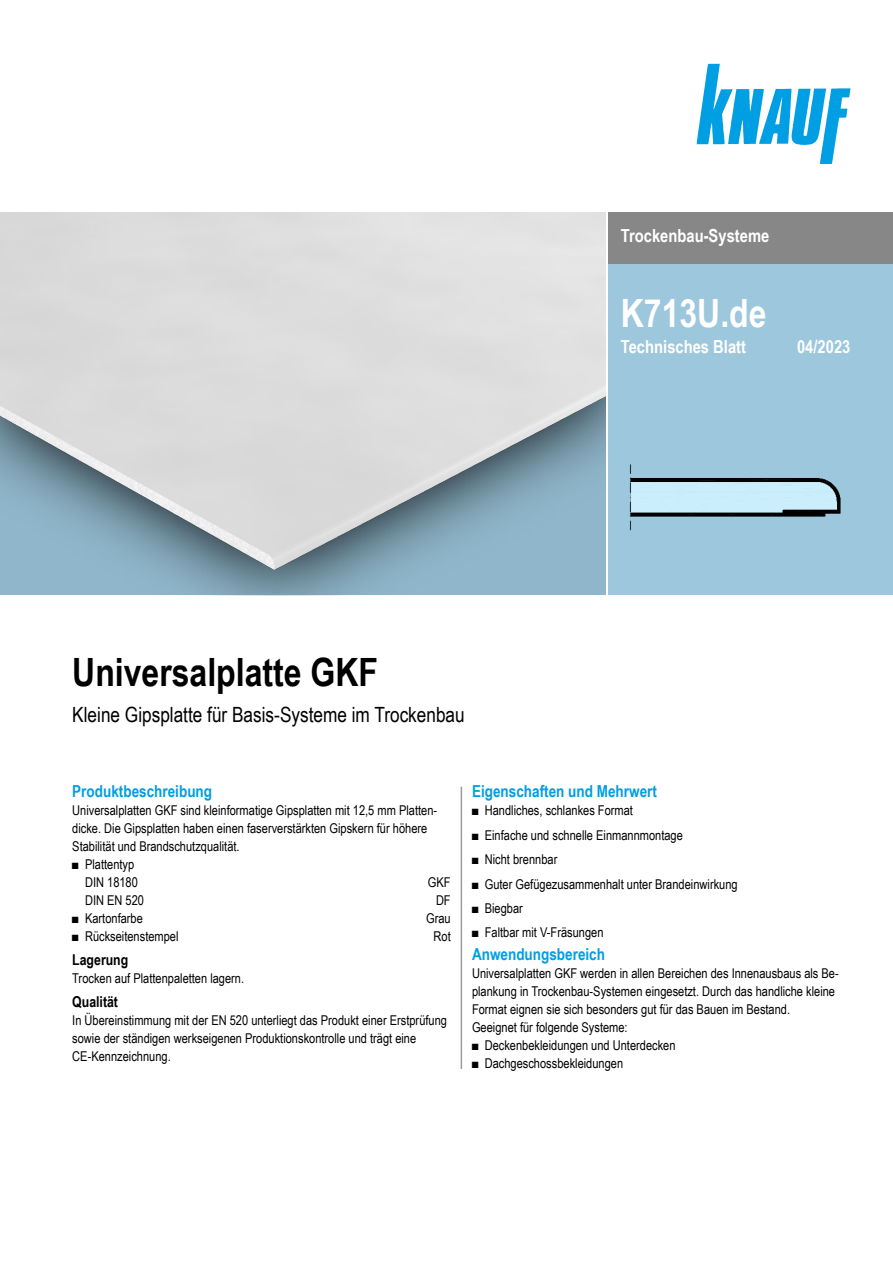
<style>
.page{position:relative;width:893px;height:1263px;background:#fff}
.page>*{position:absolute;margin:0;border:0;box-sizing:border-box;transform-origin:0 0}
.Titel_1te_Zeile_TB{font:700 39px "Arial Narrow";color:#000}
.Dokumentbezeichnung{font:700 39px "Arial Narrow";color:#fff}
.Titel_2te_Zeile_TB{font:21px "Arial Narrow";color:#000}
.Sparte_TB{font:700 18px "Arial Narrow";color:#fff}
.Ue3_11cyan_TB{font:700 16.5px "Arial Narrow";color:#009ee3}
.Ue4_10schwarz_TB{font:700 15px "Arial Narrow";color:#000}
.Text_TB_AB{font:13.5px/18px "Arial Narrow";color:#000;text-align:right}
.Text_TB{font:13.5px/18px "Arial Narrow";color:#000}
</style>
<div class="page">
<div style="left:608px;top:213px;width:285px;height:382px;background:#9cc7dd"></div>
<div style="left:608px;top:213px;width:285px;height:51px;background:#868786"></div>
<img style="left:0;top:213px;width:606px;height:382px">
<img style="left:629px;top:464px;width:212px;height:67px">
<img style="left:697px;top:64px;width:153px;height:99px">
<hr style="left:461px;top:787px;width:1px;height:282px;background:#9c9c9d">
<p class="Sparte_TB" style="left:621px;top:222px;width:150px">Trockenbau-Systeme</p>
<p class="Dokumentbezeichnung" style="left:621px;top:284px;width:147px">K713U.de</p>
<h3 class="Sparte_TB" style="left:621px;top:333px;width:127px">Technisches Blatt</h3>
<h3 class="Sparte_TB" style="left:797px;top:333px;width:55px">04/2023</h3>
<p class="Titel_1te_Zeile_TB" style="left:72px;top:643px;width:307px">Universalplatte GKF</p>
<h1 class="Titel_2te_Zeile_TB" style="left:72px;top:699px;width:394px">Kleine Gipsplatte für Basis-Systeme im Trockenbau</h1>
<p class="Ue3_11cyan_TB" style="left:72px;top:779px;width:141px">Produktbeschreibung</p>
<p class="Text_TB" style="left:72px;top:801px;width:366px">Universalplatten GKF sind kleinformatige Gipsplatten mit 12,5 mm Platten&shy;dicke. Die Gipsplatten haben einen faserverstärkten Gipskern für höhere<br>Stabilität und Brandschutzqualität.</p>
<p class="Text_TB_AB" style="left:72px;top:855px;width:67px">■ Plattentyp<br>DIN 18180</p>
<p class="Text_TB_AB" style="left:428px;top:873px;width:24px">GKF</p>
<p class="Text_TB_AB" style="left:85px;top:891px;width:61px">DIN EN 520</p>
<p class="Text_TB_AB" style="left:436px;top:891px;width:16px">DF</p>
<p class="Text_TB_AB" style="left:72px;top:909px;width:72px">■ Kartonfarbe</p>
<p class="Text_TB_AB" style="left:426px;top:909px;width:26px">Grau</p>
<p class="Text_TB_AB" style="left:72px;top:927px;width:108px">■ Rückseitenstempel</p>
<p class="Text_TB_AB" style="left:433px;top:927px;width:19px">Rot</p>
<p class="Ue4_10schwarz_TB" style="left:72px;top:948px;width:58px">Lagerung</p>
<p class="Text_TB" style="left:72px;top:969px;width:173px">Trocken auf Plattenpaletten lagern.</p>
<p class="Ue4_10schwarz_TB" style="left:72px;top:990px;width:47px">Qualität</p>
<p class="Text_TB" style="left:72px;top:1010px;width:376px">In Übereinstimmung mit der EN 520 unterliegt das Produkt einer Erstprüfung sowie der ständigen werkseigenen Produktionskontrolle und trägt eine<br>CE‑Kennzeichnung.</p>
<p class="Ue3_11cyan_TB" style="left:472px;top:779px;width:186px">Eigenschaften und Mehrwert</p>
<p class="Text_TB_AB" style="left:472px;top:801px;width:163px">■ Handliches, schlankes Format</p>
<p class="Text_TB_AB" style="left:472px;top:825px;width:212px">■ Einfache und schnelle Einmannmontage</p>
<p class="Text_TB_AB" style="left:472px;top:850px;width:87px">■ Nicht brennbar</p>
<p class="Text_TB_AB" style="left:472px;top:874px;width:267px">■ Guter Gefügezusammenhalt unter Brandeinwirkung</p>
<p class="Text_TB_AB" style="left:472px;top:899px;width:52px">■ Biegbar</p>
<p class="Text_TB_AB" style="left:472px;top:923px;width:133px">■ Faltbar mit V-Fräsungen</p>
<p class="Ue3_11cyan_TB" style="left:472px;top:942px;width:135px">Anwendungsbereich</p>
<p class="Text_TB_AB" style="left:472px;top:964px;width:368px;text-align:left">Universalplatten GKF werden in allen Bereichen des Innenausbaus als Be&shy;plankung in Trockenbau-Systemen eingesetzt. Durch das handliche kleine Format eignen sie sich besonders gut für das Bauen im Bestand.<br>Geeignet für folgende Systeme:</p>
<p class="Text_TB_AB" style="left:472px;top:1036px;width:205px">■ Deckenbekleidungen und Unterdecken</p>
<p class="Text_TB_AB" style="left:472px;top:1054px;width:153px">■ Dachgeschossbekleidungen</p>
</div>
